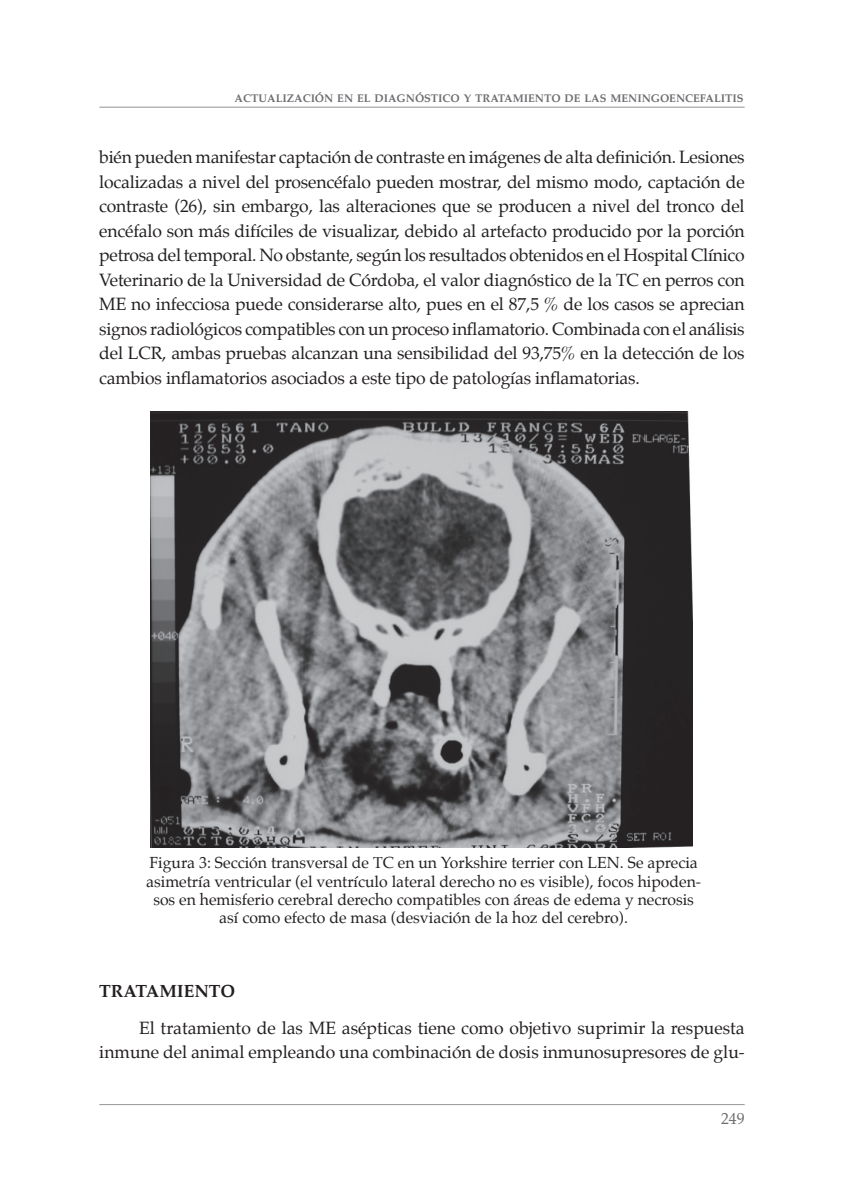
<style>
.page{position:relative;width:844px;height:1191px;background:#fff}
.page>*{position:absolute;margin:0;border:0;box-sizing:border-box;transform-origin:0 0}
.t1{font:17.5px/24.5px "Palatino";color:#231f20;text-align:justify}
.t2{font:700 17.5px "Palatino";color:#231f20}
.t3{font:15.75px/18.4px "Palatino";color:#231f20;text-align:center}
.t4{font:15.75px "Palatino";color:#6c6d70}
.t5{font:700 11.03px "Palatino";color:#6c6d70}
</style>
<div class="page">
<hr style="left:99px;top:107px;width:645px;height:1px;background:#939598">
<hr style="left:99px;top:1104px;width:645px;height:1px;background:#939598">
<img style="left:150px;top:411px;width:542px;height:436px">
<p class="t5" style="left:234px;top:93px;width:510px">ACTUALIZACIÓN EN EL DIAGNÓSTICO Y TRATAMIENTO DE LAS MENINGOENCEFALITIS</p>
<p class="t1" style="left:99px;top:146px;width:646px">bién pueden manifestar captación de contraste en imágenes de alta definición. Lesiones localizadas a nivel del prosencéfalo pueden mostrar, del mismo modo, captación de contraste (26), sin embargo, las alteraciones que se producen a nivel del tronco del encéfalo son más difíciles de visualizar, debido al artefacto producido por la porción petrosa del temporal. No obstante, según los resultados obtenidos en el Hospital Clínico Veterinario de la Universidad de Córdoba, el valor diagnóstico de la TC en perros con ME no infecciosa puede considerarse alto, pues en el 87,5 % de los casos se aprecian signos radiológicos compatibles con un proceso inflamatorio. Combinada con el análisis del LCR, ambas pruebas alcanzan una sensibilidad del 93,75% en la detección de los cambios inflamatorios asociados a este tipo de patologías inflamatorias.</p>
<p class="t3" style="left:146px;top:855px;width:556px">Figura 3: Sección transversal de TC en un Yorkshire terrier con LEN. Se aprecia asimetría ventricular (el ventrículo lateral derecho no es visible), focos hipoden&shy;sos en hemisferio cerebral derecho compatibles con áreas de edema y necrosis así como efecto de masa (desviación de la hoz del cerebro).</p>
<p class="t2" style="left:99px;top:982px;width:137px">TRATAMIENTO</p>
<p class="t1" style="left:99px;top:1016px;width:646px;text-align:right">El tratamiento de las ME asépticas tiene como objetivo suprimir la respuesta inmune del animal empleando una combinación de dosis inmunosupresores de glu-</p>
<p class="t4" style="left:720px;top:1110px;width:25px">249</p>
</div>
